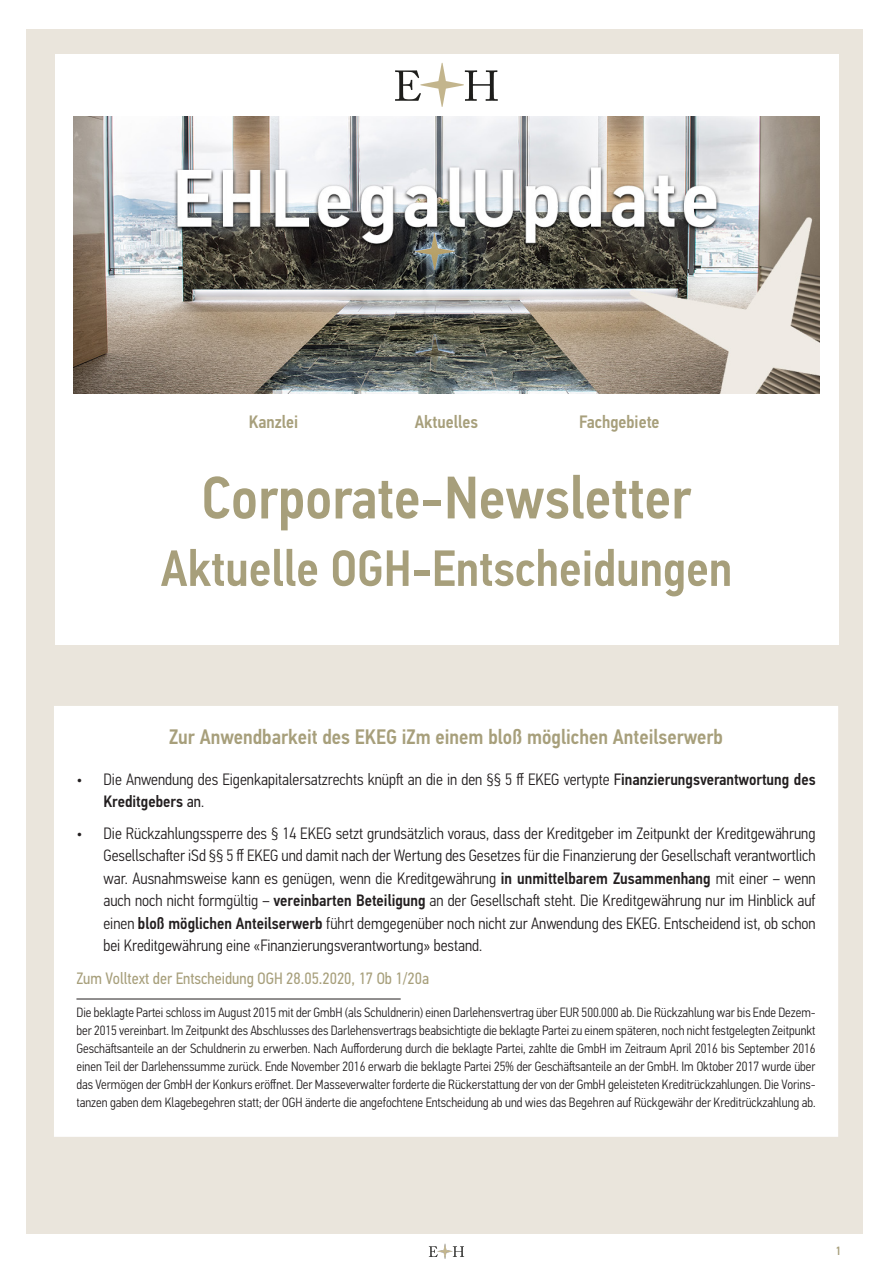
<style>
.page{position:relative;width:893px;height:1263px;background:#fff}
.page>*{position:absolute;margin:0;border:0;box-sizing:border-box;transform-origin:0 0}
.t1{font:500 60px "PFDIN Text Cond Pro";color:#a79f7b}
.t2{font:500 51px "PFDIN Text Cond Pro";color:#a79f7b}
.t3{font:500 21px "PFDIN Text Cond Pro";color:#a79f7b}
.t4{font:500 18px "PFDIN Text Cond Pro";color:#a79f7b}
.t5{font:300 16.5px/22.5px "PFDIN Text Cond Pro";color:#231f20}
.t6{font:16.5px "PFDIN Text Cond Pro";color:#a79f7b}
.t7{font:300 13.5px/18px "PFDIN Text Cond Pro";color:#231f20;text-align:justify}
.t8{font:500 12px "PFDIN Text Cond Pro";color:#a79f7b}
.s1{font-weight:400}
.s2{font-weight:500}
</style>
<div class="page">
<div style="left:26px;top:29px;width:836px;height:1204px;background:#eae5dc"></div>
<img style="left:428px;top:1244px;width:37px;height:15px">
<div style="left:55px;top:54px;width:783px;height:591px;background:#fff"></div>
<img style="left:74px;top:116px;width:745px;height:277px">
<img style="left:395px;top:62px;width:103px;height:45px">
<div style="left:65px;top:717px;width:762px;height:408px;background:#fff"></div>
<div style="left:54px;top:706px;width:784px;height:431px;border:22px solid #fff"></div>
<hr style="left:76px;top:999px;width:325px;height:1px;background:#231f20">
<p class="t4" style="left:249px;top:411px;width:51px">Kanzlei</p>
<p class="t4" style="left:415px;top:411px;width:65px">Aktuelles</p>
<p class="t4" style="left:579px;top:411px;width:82px">Fachgebiete</p>
<p class="t1" style="left:202px;top:462px;width:491px">Corporate-Newsletter</p>
<p class="t2" style="left:161px;top:538px;width:573px">Aktuelle OGH-Entscheidungen</p>
<p class="t3" style="left:169px;top:724px;width:555px">Zur Anwendbarkeit des EKEG iZm einem bloß möglichen Anteilserwerb</p>
<p class="t5" style="left:103px;top:768px;width:714px;text-indent:-27px">• Die Anwendung des Eigenkapitalersatzrechts knüpft an die in den §§ 5 ff EKEG vertypte <span class="s1">F</span><span class="s2">inanzierungsverantwortung des<br>Kreditgebers</span> <span class="s1">an</span>.</p>
<p class="t5" style="left:103px;top:822px;width:714px;text-align:justify;text-indent:-27px">• Die Rückzahlungssperre des § 14 EKEG setzt grundsätzlich voraus, dass der Kreditgeber im Zeitpunkt der Kreditgewährung Gesellschafter iSd §§ 5 ff EKEG und damit nach der Wertung des Gesetzes für die Finanzierung der Gesellschaft verantwortlich war. Ausnahmsweise kann es genügen, wenn die Kreditgewährung <span class="s2">in unmittelbarem Zusammenhang</span> mit einer – wenn auch noch nicht formgültig – <span class="s2">vereinbarten Beteiligung</span> an der Gesellschaft steht. Die Kreditgewährung nur im Hinblick auf einen <span class="s2">bloß möglichen Anteilserwerb</span> führt demgegenüber noch nicht zur Anwendung des EKEG. Entscheidend ist, ob schon bei Kreditgewährung eine «Finanzierungsverantwortung» bestand.</p>
<p class="t6" style="left:76px;top:969px;width:354px">Zum Volltext der Entscheidung OGH 28.05.2020, 17 Ob 1/20a</p>
<p class="t7" style="left:76px;top:1004px;width:741px">Die beklagte Partei schloss im August 2015 mit der GmbH (als Schuldnerin) einen Darlehensvertrag über EUR 500.000 ab. Die Rückzahlung war bis Ende Dezem&shy;ber 2015 vereinbart. Im Zeitpunkt des Abschlusses des Darlehensvertrags beabsichtigte die beklagte Partei zu einem späteren, noch nicht festgelegten Zeitpunkt Geschäftsanteile an der Schuldnerin zu erwerben. Nach Aufforderung durch die beklagte Partei, zahlte die GmbH im Zeitraum April 2016 bis September 2016 einen Teil der Darlehenssumme zurück. Ende November 2016 erwarb die beklagte Partei 25% der Geschäftsanteile an der GmbH. Im Oktober 2017 wurde über das Vermögen der GmbH der Konkurs eröffnet. Der Masseverwalter forderte die Rückerstattung der von der GmbH geleisteten Kreditrückzahlungen. Die Vorins&shy;tanzen gaben dem Klagebegehren statt; der OGH änderte die angefochtene Entscheidung ab und wies das Begehren auf Rückgewähr der Kreditrückzahlung ab.</p>
<p class="t8" style="left:835px;top:1244px;width:7px">1</p>
</div>
